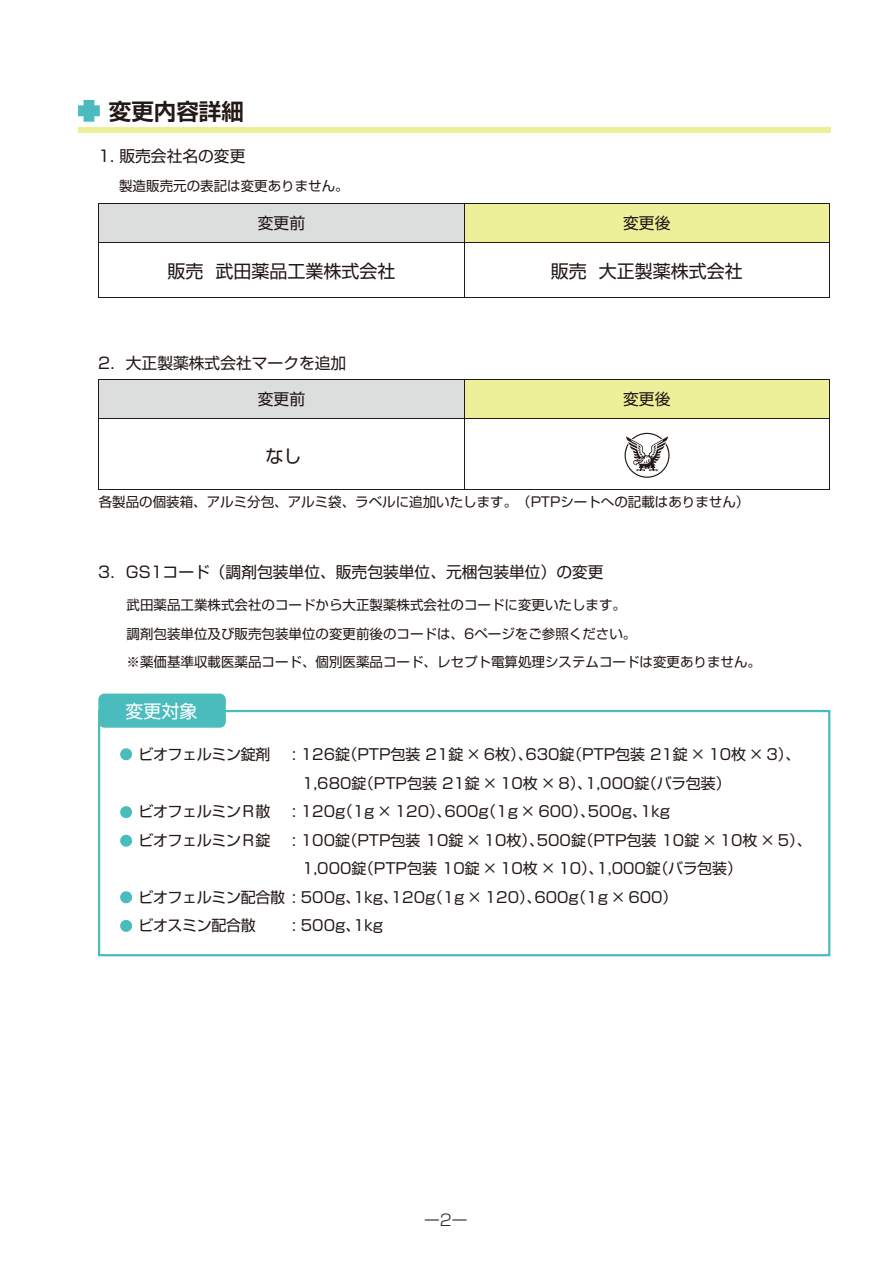
<style>
.page{position:relative;width:893px;height:1263px;background:#fff}
.page>*{position:absolute;margin:0;border:0;box-sizing:border-box;transform-origin:0 0}
.t1{font:700 22.5px "Shin Go Pro De";color:#231916}
.t2{font:18px "Shin Go Pro";color:#231916}
.t3{font:18px "Shin Go Pro";color:#fff}
.t4{font:15.9px "Shin Go Pro";color:#231916}
.t5{font:15.75px "Shin Go Pro";color:#231916}
.t6{font:300 15.75px "Shin Go Pro";color:#231916}
.t7{font:15px "Shin Go Pro";color:#231916}
.t8{font:15px/28.5px "Shin Go Pro";letter-spacing:-.025em;color:#231916}
.t9{font:13.5px/28.5px "Shin Go Pro";color:#231916}
.s1{font-size:15.75px}
</style>
<div class="page">
<svg style="left:78px;top:100px;width:22px;height:22px"></svg>
<div style="left:78px;top:127px;width:753px;height:5px;background:#eeef99"></div>
<div style="left:99px;top:204px;width:365px;height:38px;background:#dcdddd"></div>
<div style="left:465px;top:204px;width:364px;height:38px;background:#eeef99"></div>
<hr style="left:99px;top:203px;width:365px;height:1px;background:#231916">
<hr style="left:464px;top:203px;width:365px;height:1px;background:#231916">
<hr style="left:99px;top:204px;width:1px;height:38px;background:#231916">
<hr style="left:464px;top:204px;width:1px;height:38px;background:#231916">
<hr style="left:829px;top:204px;width:1px;height:38px;background:#231916">
<hr style="left:99px;top:242px;width:365px;height:1px;background:#231916">
<hr style="left:464px;top:242px;width:365px;height:1px;background:#231916">
<hr style="left:99px;top:243px;width:1px;height:54px;background:#231916">
<hr style="left:99px;top:297px;width:365px;height:1px;background:#231916">
<hr style="left:464px;top:243px;width:1px;height:54px;background:#231916">
<hr style="left:464px;top:297px;width:365px;height:1px;background:#231916">
<hr style="left:829px;top:243px;width:1px;height:54px;background:#231916">
<div style="left:99px;top:380px;width:365px;height:38px;background:#dcdddd"></div>
<div style="left:465px;top:380px;width:364px;height:38px;background:#eeef99"></div>
<hr style="left:99px;top:380px;width:365px;height:1px;background:#231916">
<hr style="left:464px;top:380px;width:365px;height:1px;background:#231916">
<hr style="left:99px;top:380px;width:1px;height:38px;background:#231916">
<hr style="left:464px;top:380px;width:1px;height:38px;background:#231916">
<hr style="left:829px;top:380px;width:1px;height:38px;background:#231916">
<hr style="left:99px;top:418px;width:365px;height:1px;background:#231916">
<hr style="left:464px;top:418px;width:365px;height:1px;background:#231916">
<hr style="left:99px;top:419px;width:1px;height:70px;background:#231916">
<hr style="left:99px;top:489px;width:365px;height:1px;background:#231916">
<hr style="left:464px;top:419px;width:1px;height:70px;background:#231916">
<hr style="left:464px;top:489px;width:365px;height:1px;background:#231916">
<hr style="left:829px;top:419px;width:1px;height:70px;background:#231916">
<div style="left:98px;top:710px;width:732px;height:246px;border:2px solid #4bbcbd"></div>
<div style="left:99px;top:694px;width:126px;height:33px;background:#4bbcbd;border-radius:5px"></div>
<div style="left:98px;top:693px;width:128px;height:35px;border:2px solid #4fbcb8;border-radius:5px"></div>
<div style="left:120px;top:748px;width:12px;height:12px;background:#4bbcbd;border-radius:50%"></div>
<div style="left:120px;top:806px;width:12px;height:12px;background:#4bbcbd;border-radius:50%"></div>
<div style="left:120px;top:835px;width:12px;height:12px;background:#4bbcbd;border-radius:50%"></div>
<div style="left:120px;top:891px;width:12px;height:12px;background:#4bbcbd;border-radius:50%"></div>
<div style="left:120px;top:920px;width:12px;height:12px;background:#4bbcbd;border-radius:50%"></div>
<svg style="left:625px;top:433px;width:44px;height:45px"></svg>
<h1 class="t1" style="left:109px;top:93px;width:136px">変更内容詳細</h1>
<p class="t5" style="left:98px;top:143px;width:149px">1. 販売会社名の変更</p>
<p class="t9" style="left:98px;top:170px;width:252px"><span class="s1">　</span> 製造販売元の表記は変更ありません。</p>
<p class="t4" style="left:258px;top:210px;width:49px">変更前</p>
<p class="t4" style="left:623px;top:210px;width:49px">変更後</p>
<p class="t2" style="left:168px;top:256px;width:229px">販売 武田薬品工業株式会社</p>
<p class="t2" style="left:551px;top:256px;width:193px">販売 大正製薬株式会社</p>
<p class="t5" style="left:98px;top:351px;width:250px">2．大正製薬株式会社マークを追加</p>
<p class="t4" style="left:258px;top:386px;width:49px">変更前</p>
<p class="t4" style="left:623px;top:386px;width:49px">変更後</p>
<p class="t2" style="left:265px;top:441px;width:37px">なし</p>
<p class="t9" style="left:99px;top:486px;width:652px">各製品の個装箱、アルミ分包、アルミ袋、ラベルに追加いたします。（PTPシートへの記載はありません）</p>
<p class="t5" style="left:98px;top:559px;width:507px">3．GS1コード（調剤包装単位、販売包装単位、元梱包装単位）の変更</p>
<p class="t9" style="left:127px;top:589px;width:636px">武田薬品工業株式会社のコードから大正製薬株式会社のコードに変更いたします。<br>調剤包装単位及び販売包装単位の変更前後のコードは、6ページをご参照ください。<br>※薬価基準収載医薬品コード、個別医薬品コード、レセプト電算処理システムコードは変更ありません。</p>
<p class="t3" style="left:125px;top:697px;width:74px">変更対象</p>
<p class="t8" style="left:138px;top:739px;width:133px">ビオフェルミン錠剤</p>
<p class="t7" style="left:292px;top:742px;width:510px">: 126錠（PTP包装 21錠 × 6枚）、630錠（PTP包装 21錠 × 10枚 × 3）、</p>
<p class="t7" style="left:287px;top:771px;width:445px">　1,680錠（PTP包装 21錠 × 10枚 × 8）、1,000錠（バラ包装）</p>
<p class="t7" style="left:292px;top:799px;width:379px">: 120g（1g × 120）、600g（1g × 600）、500g、1kg</p>
<p class="t7" style="left:292px;top:828px;width:521px">: 100錠（PTP包装 10錠 × 10枚）、500錠（PTP包装 10錠 × 10枚 × 5）、</p>
<p class="t7" style="left:287px;top:856px;width:457px">　1,000錠（PTP包装 10錠 × 10枚 × 10）、1,000錠（バラ包装）</p>
<p class="t7" style="left:292px;top:885px;width:387px">: 500g、1kg、120g（1g × 120）、600g（1g × 600）</p>
<p class="t7" style="left:292px;top:913px;width:93px">: 500g、1kg</p>
<p class="t8" style="left:138px;top:796px;width:133px">ビオフェルミンＲ散ビオフェルミンＲ錠</p>
<p class="t8" style="left:138px;top:881px;width:148px">ビオフェルミン配合散ビオスミン配合散</p>
<p class="t6" style="left:424px;top:1207px;width:45px">ー2ー</p>
</div>
